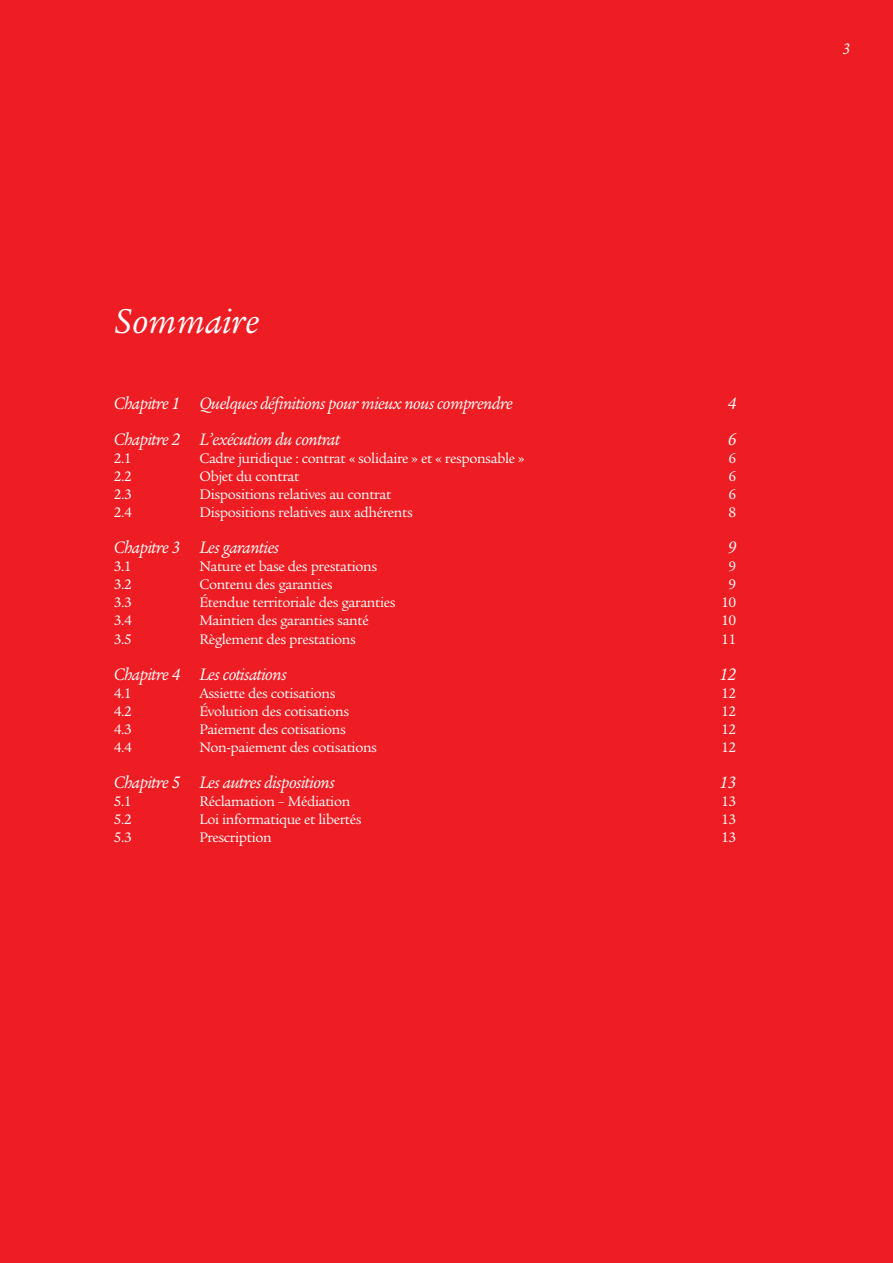
<style>
.page{position:relative;width:893px;height:1263px;background:#ee1d23}
.page>*{position:absolute;margin:0;border:0;box-sizing:border-box;transform-origin:0 0}
.t1{font:italic 37.5px "Legacy Serif LT";color:#fff}
.t2{font:italic 18px "Legacy Serif LT";letter-spacing:-.025em;color:#fff}
.t3{font:italic 16.5px "Legacy Serif LT";color:#fff}
.t4{font:15px "Legacy Serif LT";letter-spacing:-.025em;color:#fff}
</style>
<div class="page">
<h1 class="t1" style="left:114px;top:307px;width:146px">Sommaire</h1>
<p class="t2" style="left:114px;top:396px;width:400px">Chapitre 1 Quelques définitions pour mieux nous comprendre</p>
<p class="t2" style="left:728px;top:396px;width:10px">4</p>
<p class="t2" style="left:114px;top:432px;width:228px">Chapitre 2 L’exécution du contrat</p>
<p class="t2" style="left:728px;top:432px;width:10px">6</p>
<p class="t4" style="left:114px;top:452px;width:19px">2.1</p>
<p class="t4" style="left:199px;top:452px;width:327px">Cadre juridique : contrat « solidaire » et « responsable »</p>
<p class="t4" style="left:729px;top:452px;width:9px">6</p>
<p class="t4" style="left:114px;top:471px;width:20px">2.2</p>
<p class="t4" style="left:199px;top:471px;width:101px">Objet du contrat</p>
<p class="t4" style="left:729px;top:471px;width:9px">6</p>
<p class="t4" style="left:114px;top:489px;width:20px">2.3</p>
<p class="t4" style="left:199px;top:489px;width:193px">Dispositions relatives au contrat</p>
<p class="t4" style="left:729px;top:489px;width:9px">6</p>
<p class="t4" style="left:114px;top:507px;width:20px">2.4</p>
<p class="t4" style="left:199px;top:507px;width:215px">Dispositions relatives aux adhérents</p>
<p class="t4" style="left:729px;top:507px;width:9px">8</p>
<p class="t2" style="left:114px;top:541px;width:167px">Chapitre 3 Les garanties</p>
<p class="t2" style="left:728px;top:541px;width:10px">9</p>
<p class="t4" style="left:114px;top:561px;width:19px">3.1</p>
<p class="t4" style="left:199px;top:561px;width:179px">Nature et base des prestations</p>
<p class="t4" style="left:729px;top:561px;width:9px">9</p>
<p class="t4" style="left:114px;top:579px;width:20px">3.2</p>
<p class="t4" style="left:199px;top:579px;width:135px">Contenu des garanties</p>
<p class="t4" style="left:729px;top:579px;width:9px">9</p>
<p class="t4" style="left:114px;top:597px;width:20px">3.3</p>
<p class="t4" style="left:199px;top:597px;width:198px">Étendue territoriale des garanties</p>
<p class="t4" style="left:721px;top:597px;width:17px">10</p>
<p class="t4" style="left:114px;top:615px;width:20px">3.4</p>
<p class="t4" style="left:199px;top:615px;width:171px">Maintien des garanties santé</p>
<p class="t4" style="left:721px;top:615px;width:17px">10</p>
<p class="t4" style="left:114px;top:633px;width:20px">3.5</p>
<p class="t4" style="left:199px;top:633px;width:158px">Règlement des prestations</p>
<p class="t4" style="left:721px;top:633px;width:17px">11</p>
<p class="t2" style="left:114px;top:667px;width:174px">Chapitre 4 Les cotisations</p>
<p class="t2" style="left:719px;top:667px;width:18px">12</p>
<p class="t4" style="left:114px;top:687px;width:19px">4.1</p>
<p class="t4" style="left:199px;top:687px;width:138px">Assiette des cotisations</p>
<p class="t4" style="left:721px;top:687px;width:17px">12</p>
<p class="t4" style="left:114px;top:705px;width:20px">4.2</p>
<p class="t4" style="left:199px;top:705px;width:151px">Évolution des cotisations</p>
<p class="t4" style="left:721px;top:705px;width:17px">12</p>
<p class="t4" style="left:114px;top:723px;width:20px">4.3</p>
<p class="t4" style="left:199px;top:723px;width:148px">Paiement des cotisations</p>
<p class="t4" style="left:721px;top:723px;width:17px">12</p>
<p class="t4" style="left:114px;top:741px;width:20px">4.4</p>
<p class="t4" style="left:199px;top:741px;width:179px">Non-paiement des cotisations</p>
<p class="t4" style="left:721px;top:741px;width:17px">12</p>
<p class="t2" style="left:114px;top:775px;width:222px">Chapitre 5 Les autres dispositions</p>
<p class="t2" style="left:719px;top:775px;width:18px">13</p>
<p class="t4" style="left:114px;top:796px;width:19px">5.1</p>
<p class="t4" style="left:199px;top:796px;width:152px">Réclamation – Médiation</p>
<p class="t4" style="left:721px;top:796px;width:17px">13</p>
<p class="t4" style="left:114px;top:814px;width:20px">5.2</p>
<p class="t4" style="left:199px;top:814px;width:164px">Loi informatique et libertés</p>
<p class="t4" style="left:721px;top:814px;width:17px">13</p>
<p class="t4" style="left:114px;top:832px;width:20px">5.3</p>
<p class="t4" style="left:199px;top:832px;width:74px">Prescription</p>
<p class="t4" style="left:721px;top:832px;width:17px">13</p>
<p class="t3" style="left:842px;top:43px;width:9px">3</p>
</div>
